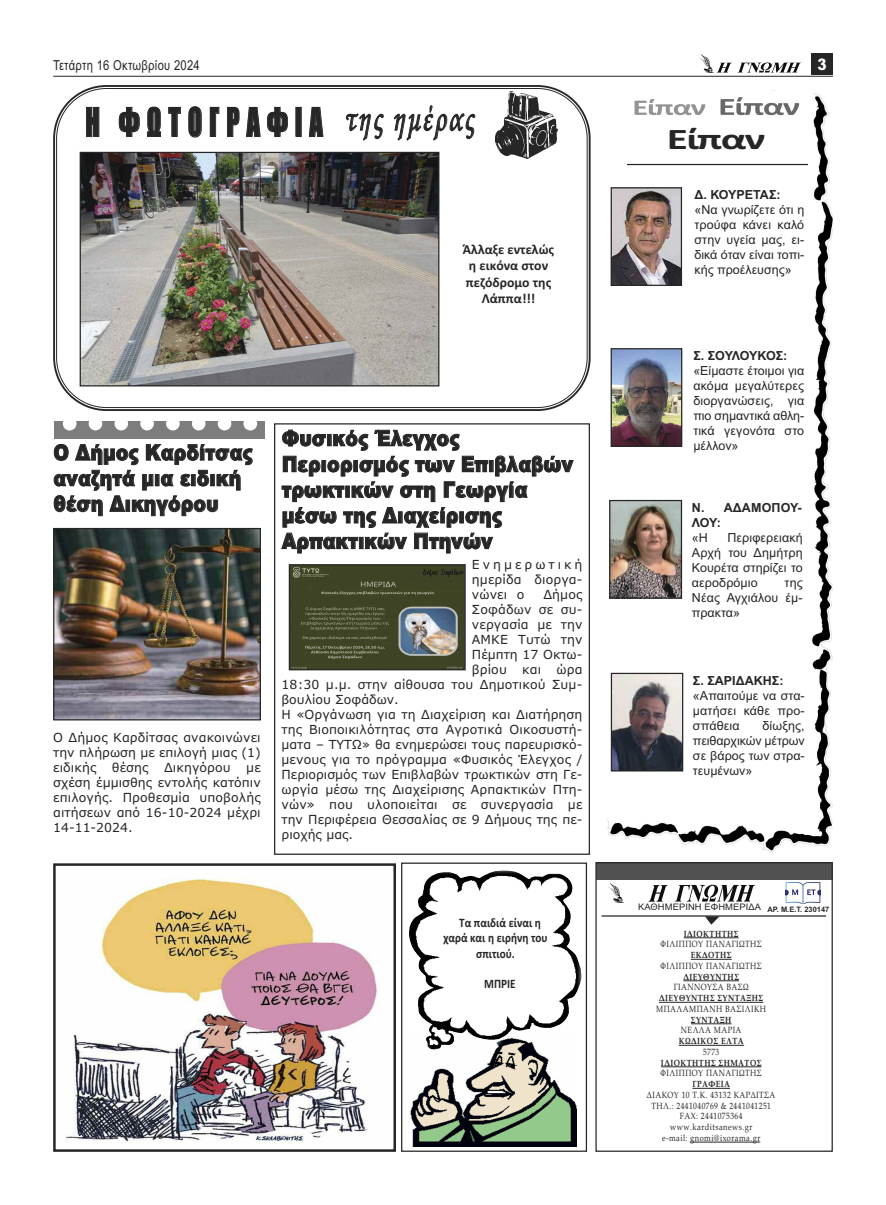
<style>
.page{position:relative;width:886px;height:1205px;background:#fff}
.page>*{position:absolute;margin:0;border:0;box-sizing:border-box;transform-origin:0 0}
.t1{font:36.5px "Impact";letter-spacing:.27em;color:#272627;scale:.72 1}
.t2{font:700 30px "Calibri";letter-spacing:-.04em;color:#272627;scale:1.45 1}
.t3{font:900 21.5px/25.8px "Arial";letter-spacing:.01em;color:#272627;scale:.87 1}
.t4{font:900 15.75px "Arial";color:#fff;scale:.87 1}
.t5{font:700 13.75px/16.5px "Calibri";color:#272627;text-align:center}
.t6{font:13.75px "Arial";letter-spacing:.025em;color:#272627;scale:.81 1}
.t7{font:700 13px "Calibri";color:#272627;scale:.87 1}
.t8{font:12.5px/15px "Verdana";letter-spacing:.01em;color:#272627;text-align:justify}
.t9{font:12.5px/15px "Arial";color:#272627}
.t10{font:700 12.5px/15px "Arial";letter-spacing:.01em;color:#272627}
.t11{font:9px/10.8px "Book Antiqua";letter-spacing:.06em;color:#272627;text-align:center;scale:.83 1}
.t12{font:9px "Arial";letter-spacing:.01em;color:#272627;scale:1.04 1}
.t13{font:700 7.5px "Arial";color:#272627}
.s1{font-weight:700}
.s2{font-weight:400}
</style>
<div class="page">
<div style="left:595px;top:862px;width:238px;height:290px;border:1px solid #272627"></div>
<svg style="left:596px;top:862px;width:237px;height:18px;background:#4e4d4e"></svg>
<img style="left:648px;top:884px;width:106px;height:18px">
<img style="left:608px;top:883px;width:15px;height:19px">
<hr style="left:684px;top:937px;width:54px;height:1px;background:#272627">
<hr style="left:691px;top:959px;width:41px;height:1px;background:#272627">
<hr style="left:683px;top:980px;width:56px;height:1px;background:#272627">
<hr style="left:659px;top:1002px;width:51px;height:1px;background:#272627">
<hr style="left:710px;top:1002px;width:53px;height:1px;background:#272627">
<hr style="left:691px;top:1023px;width:40px;height:1px;background:#272627">
<hr style="left:679px;top:1045px;width:65px;height:1px;background:#272627">
<hr style="left:661px;top:1066px;width:100px;height:1px;background:#272627">
<hr style="left:692px;top:1088px;width:38px;height:1px;background:#272627">
<hr style="left:690px;top:1142px;width:70px;height:1px;background:#272627">
<hr style="left:601px;top:915px;width:225px;height:1px;background:#272627">
<svg style="left:705px;top:916px;width:14px;height:8px"></svg>
<div style="left:401px;top:862px;width:186px;height:290px;border:1px solid #272627"></div>
<img style="left:65px;top:878px;width:313px;height:265px">
<div style="left:53px;top:863px;width:343px;height:289px;border:2px solid #272627"></div>
<img style="left:410px;top:1049px;width:167px;height:97px">
<img style="left:409px;top:870px;width:172px;height:179px">
<svg style="left:53px;top:85px;width:538px;height:326px"></svg>
<svg style="left:56px;top:88px;width:532px;height:320px"></svg>
<img style="left:495px;top:92px;width:62px;height:66px">
<div style="left:54px;top:422px;width:211px;height:17px;background:#7d7d7d"></div>
<svg style="left:63px;top:421px;width:174px;height:9px"></svg>
<svg style="left:243px;top:421px;width:14px;height:9px"></svg>
<div style="left:274px;top:423px;width:316px;height:432px;border:1px solid #272627"></div>
<hr style="left:53px;top:76px;width:780px;height:1px;background:#272627">
<div style="left:811px;top:54px;width:21px;height:21px;background:#272627"></div>
<img style="left:716px;top:62px;width:85px;height:11px">
<img style="left:699px;top:54px;width:15px;height:19px">
<img style="left:607px;top:93px;width:226px;height:759px">
<img style="left:634px;top:99px;width:57px;height:16px">
<img style="left:720px;top:97px;width:64px;height:18px">
<hr style="left:627px;top:164px;width:181px;height:1px;background:#272627">
<img style="left:613px;top:189px;width:67px;height:95px">
<div style="left:611px;top:187px;width:71px;height:99px;border:1px solid #272627"></div>
<img style="left:613px;top:350px;width:67px;height:95px">
<div style="left:611px;top:348px;width:71px;height:99px;border:1px solid #272627"></div>
<img style="left:611px;top:502px;width:69px;height:95px">
<div style="left:609px;top:500px;width:73px;height:99px;border:1px solid #272627"></div>
<img style="left:613px;top:675px;width:68px;height:94px">
<div style="left:611px;top:673px;width:72px;height:98px;border:1px solid #272627"></div>
<img style="left:82px;top:154px;width:355px;height:230px">
<div style="left:80px;top:152px;width:359px;height:234px;border:1px solid #272627"></div>
<img style="left:291px;top:566px;width:173px;height:102px">
<div style="left:289px;top:564px;width:177px;height:106px;border:1px solid #272627"></div>
<img style="left:785px;top:882px;width:36px;height:21px">
<img style="left:55px;top:530px;width:204px;height:188px">
<div style="left:53px;top:528px;width:208px;height:192px;border:1px solid #272627"></div>
<p class="t6" style="left:53px;top:58px;width:183px">Τετάρτη 16 Οκτωβρίου 2024</p>
<p class="t4" style="left:817px;top:55px;width:12px">3</p>
<p class="t1" style="left:85px;top:102px;width:540px">Η ΦΩΤΟΓΡΑΦΙΑ <sup>της</sup> <sup>ηµέρας</sup></p>
<p class="t5" style="left:463px;top:241px;width:93px">Άλλαξε εντελώς η εικόνα στον πεζόδρομο της<br>Λάππα!!!</p>
<p class="t3" style="left:53px;top:440px;width:230px">Ο ∆ήµος Καρδίτσας αναζητά µια ειδική θέση ∆ικηγόρου</p>
<p class="t8" style="left:53px;top:730px;width:209px">Ο ∆ήµος Καρδίτσας ανακοινώνει την πλήρωση µε επιλογή µιας (1) ειδικής θέσης ∆ικηγόρου µε σχέση έµµισθης εντολής κατόπιν επιλογής. Προθεσµία υποβολής αιτήσεων από 16-10-2024 µέχρι 14-11-2024.</p>
<p class="t3" style="left:282px;top:425px;width:336px">Φυσικός Έλεγχος<br>Περιορισµός των Επιβλαβών τρωκτικών στη Γεωργία µέσω της ∆ιαχείρισης<br>Αρπακτικών Πτηνών</p>
<p class="t8" style="left:472px;top:557px;width:112px">Ενηµερωτική ηµερίδα διοργα&shy;νώνει ο</p>
<p class="t8" style="left:543px;top:587px;width:41px">∆ήµος</p>
<p class="t8" style="left:472px;top:602px;width:112px">Σοφάδων σε συ-</p>
<p class="t8" style="left:472px;top:617px;width:112px">νεργασία µε την</p>
<p class="t8" style="left:472px;top:632px;width:112px">ΑΜΚΕ Τυτώ την</p>
<p class="t8" style="left:472px;top:647px;width:112px">Πέµπτη 17 Οκτω-</p>
<p class="t8" style="left:472px;top:662px;width:112px">βρίου και ώρα</p>
<p class="t8" style="left:281px;top:677px;width:302px">18:30 µ.µ. στην αίθουσα του ∆ηµοτικού Συµ-</p>
<p class="t8" style="left:281px;top:692px;width:119px">βουλίου Σοφάδων.</p>
<p class="t8" style="left:281px;top:707px;width:302px">Η «Οργάνωση για τη ∆ιαχείριση και ∆ιατήρηση</p>
<p class="t8" style="left:281px;top:722px;width:302px">της Βιοποικιλότητας στα Αγροτικά Οικοσυστή-</p>
<p class="t8" style="left:281px;top:737px;width:302px">µατα – ΤΥΤΩ» θα ενηµερώσει τους παρευρισκό-</p>
<p class="t8" style="left:281px;top:752px;width:302px">µενους για το πρόγραµµα «Φυσικός Έλεγχος /</p>
<p class="t8" style="left:281px;top:767px;width:302px">Περιορισµός των Επιβλαβών τρωκτικών στη Γε-</p>
<p class="t8" style="left:281px;top:782px;width:302px">ωργία µέσω της ∆ιαχείρισης Αρπακτικών Πτη-</p>
<p class="t8" style="left:281px;top:797px;width:302px">νών» που υλοποιείται σε συνεργασία µε</p>
<p class="t8" style="left:281px;top:812px;width:302px">την Περιφέρεια Θεσσαλίας σε 9 ∆ήµους της πε-</p>
<p class="t8" style="left:281px;top:827px;width:73px">ριοχής µας.</p>
<p class="t7" style="left:459px;top:915px;width:95px">Τα παιδιά είναι η</p>
<p class="t7" style="left:443px;top:930px;width:121px">χαρά και η ειρήνη του</p>
<p class="t7" style="left:476px;top:945px;width:46px">σπιτιού.</p>
<p class="t7" style="left:484px;top:976px;width:38px">ΜΠΡΙΕ</p>
<p class="t2" style="left:667px;top:121px;width:69px">Είπαν</p>
<p class="t9" style="left:694px;top:187px;width:111px"><span class="s1">∆. ΚΟΥΡΕΤΑΣ: </span>«Να γνωρίζετε ότι η τρούφα κάνει καλό στην υγεία µας, ει&shy;δικά όταν είναι τοπι&shy;κής προέλευσης»</p>
<p class="t9" style="left:693px;top:348px;width:112px"><span class="s1">Σ. ΣΟΥΛΟΥΚΟΣ: </span>«Είµαστε έτοιµοι για ακόµα µεγαλύτερες διοργανώσεις, για πιο σηµαντικά αθλη&shy;τικά γεγονότα στο µέλλον»</p>
<p class="t10" style="left:692px;top:500px;width:112px">Ν. Α∆ΑΜΟΠΟΥ-<br>ΛΟΥ:<br><span class="s2">«Η</span></p>
<p class="t9" style="left:692px;top:530px;width:112px;text-align:justify;text-indent:35px">Περιφερειακή Αρχή του ∆ηµήτρη Κουρέτα στηρίζει το αεροδρόµιο</p>
<p class="t9" style="left:692px;top:575px;width:112px;text-align:justify;text-indent:93px">της Νέας Αγχιάλου έµ&shy;πρακτα»</p>
<p class="t9" style="left:693px;top:673px;width:113px"><span class="s1">Σ. ΣΑΡΙ∆ΑΚΗΣ: </span>«Απαιτούµε να στα&shy;µατήσει κάθε προ&shy;σπάθεια</p>
<p class="t9" style="left:693px;top:718px;width:113px;text-align:justify;text-indent:69px">δίωξης, πειθαρχικών µέτρων σε βάρος των στρα&shy;τευµένων»</p>
<p class="t12" style="left:638px;top:902px;width:120px">ΚΑΘΗΜΕΡΙΝΗ ΕΦΗΜΕΡΙ∆Α</p>
<p class="t13" style="left:767px;top:905px;width:63px">ΑΡ. Μ.Ε.Τ. 230147</p>
<p class="t11" style="left:647px;top:928px;width:156px"><span class="s1">Ι∆ΙΟΚΤΗΤΗΣ<br></span>ΦΙΛΙΠΠΟΥ ΠΑΝΑΓΙΩΤΗΣ<br><span class="s1">ΕΚ∆ΟΤΗΣ<br></span>ΦΙΛΙΠΠΟΥ ΠΑΝΑΓΙΩΤΗΣ <span class="s1">∆ΙΕΥΘΥΝΤΗΣ<br></span>ΓΙΑΝΝΟΥΣΑ ΒΑΣΩ <span class="s1">∆ΙΕΥΘΥΝΤΗΣ ΣΥΝΤΑΞΗΣ<br></span>ΜΠΑΛΑΜΠΑΝΗ ΒΑΣΙΛΙΚΗ<br><span class="s1">ΣΥΝΤΑΞΗ<br></span>ΝΕΛΛΑ ΜΑΡΙΑ<br><span class="s1">ΚΩ∆ΙΚΟΣ ΕΛΤΑ<br></span>5773<br><span class="s1">Ι∆ΙΟΚΤΗΤΗΣ ΣΗΜΑΤΟΣ<br></span>ΦΙΛΙΠΠΟΥ ΠΑΝΑΓΙΩΤΗΣ<br><span class="s1">ΓΡΑΦΕΙΑ<br></span>∆ΙΑΚΟΥ 10 Τ.Κ. 43132 ΚΑΡ∆ΙΤΣΑ<br>ΤΗΛ.: 2441040769 &amp; 2441041251<br>FAX: 2441075364 www.karditsanews.gr<br>e-mail: gnomi@ixorama.gr</p>
</div>
